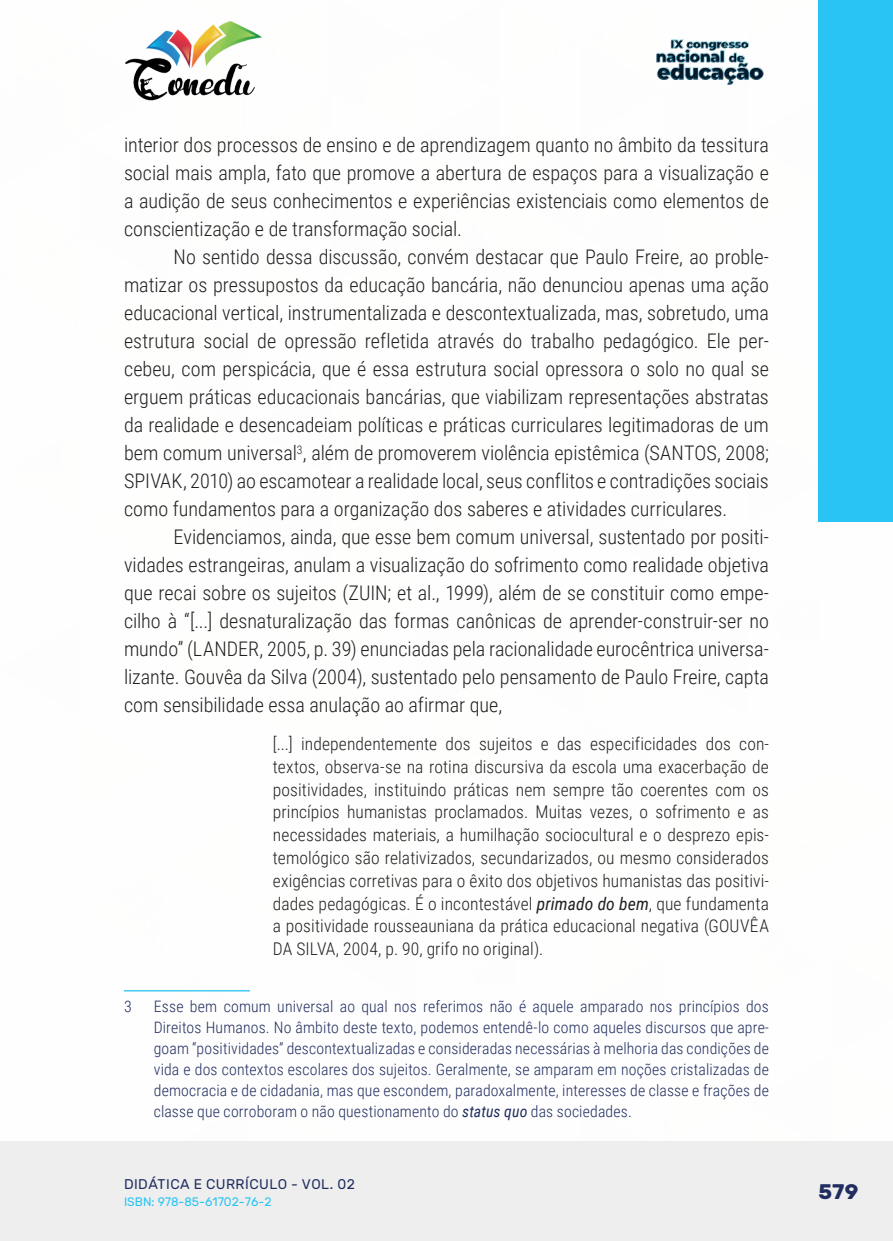
<style>
.page{position:relative;width:893px;height:1241px;background:#fff}
.page>*{position:absolute;margin:0;border:0;box-sizing:border-box;transform-origin:0 0}
.t1{font:700 21px "Rubik";color:#202d5e}
._9_CORPO{font:300 20.12px/28px "Roboto Condensed";color:#231f20;text-align:justify}
._16_CITACAO{font:300 17.5px/22.8px "Roboto Condensed";letter-spacing:.005em;color:#231f20;text-align:justify}
._24_RODAPE{font:300 15.75px/21px "Roboto Condensed";letter-spacing:.01em;color:#202d5e;text-align:justify}
.t2{font:14px "Rubik";letter-spacing:.035em;color:#202d5e}
.t3{font:12.25px "Rubik";color:#29c4f3}
.s1{font-weight:400;font-style:italic}
</style>
<div class="page">
<div style="left:0;top:1141px;width:893px;height:99px;background:#eeeeef"></div>
<div style="left:819px;top:0;width:74px;height:521px;background:#29c4f3"></div>
<img style="left:125px;top:20px;width:137px;height:81px">
<img style="left:656px;top:39px;width:108px;height:46px">
<hr style="left:124px;top:989px;width:126px;height:2px;background:#29c4f3">
<p class="_9_CORPO" style="left:124px;top:130px;width:646px">interior dos processos de ensino e de aprendizagem quanto no âmbito da tessitura social mais ampla, fato que promove a abertura de espaços para a visualização e a audição de seus conhecimentos e experiências existenciais como elementos de conscientização e de transformação social.</p>
<p class="_9_CORPO" style="left:124px;top:242px;width:646px;text-indent:50px">No sentido dessa discussão, convém destacar que Paulo Freire, ao proble&shy;matizar os pressupostos da educação bancária, não denunciou apenas uma ação educacional vertical, instrumentalizada e descontextualizada, mas, sobretudo, uma estrutura social de opressão refletida através do trabalho pedagógico. Ele per&shy;cebeu, com perspicácia, que é essa estrutura social opressora o solo no qual se erguem práticas educacionais bancárias, que viabilizam representações abstratas da realidade e desencadeiam políticas e práticas curriculares legitimadoras de um bem comum universal<sup>3</sup>, além de promoverem violência epistêmica (SANTOS, 2008; SPIVAK, 2010) ao escamotear a realidade local, seus conflitos e contradições sociais como fundamentos para a organização dos saberes e atividades curriculares.</p>
<p class="_9_CORPO" style="left:124px;top:522px;width:646px;text-indent:50px">Evidenciamos, ainda, que esse bem comum universal, sustentado por positi&shy;vidades estrangeiras, anulam a visualização do sofrimento como realidade objetiva que recai sobre os sujeitos (ZUIN; et al., 1999), além de se constituir como empe&shy;cilho à “[...] desnaturalização das formas canônicas de aprender-construir-ser no mundo” (LANDER, 2005, p. 39) enunciadas pela racionalidade eurocêntrica universa&shy;lizante. Gouvêa da Silva (2004), sustentado pelo pensamento de Paulo Freire, capta com sensibilidade essa anulação ao afirmar que,</p>
<p class="_16_CITACAO" style="left:273px;top:731px;width:498px">[...] independentemente dos sujeitos e das especificidades dos con&shy;textos, observa-se na rotina discursiva da escola uma exacerbação de positividades, instituindo práticas nem sempre tão coerentes com os princípios humanistas proclamados. Muitas vezes, o sofrimento e as necessidades materiais, a humilhação sociocultural e o desprezo epis&shy;temológico são relativizados, secundarizados, ou mesmo considerados exigências corretivas para o êxito dos objetivos humanistas das positivi&shy;dades pedagógicas. É o incontestável <span class="s1">primado do bem</span>, que fundamenta a positividade rousseauniana da prática educacional negativa (GOUVÊA DA SILVA, 2004, p. 90, grifo no original).</p>
<p class="_24_RODAPE" style="left:124px;top:994px;width:9px">3</p>
<p class="_24_RODAPE" style="left:154px;top:994px;width:617px">Esse bem comum universal ao qual nos referimos não é aquele amparado nos princípios dos Direitos Humanos. No âmbito deste texto, podemos entendê-lo como aqueles discursos que apre&shy;goam “positividades” descontextualizadas e consideradas necessárias à melhoria das condições de vida e dos contextos escolares dos sujeitos. Geralmente, se amparam em noções cristalizadas de democracia e de cidadania, mas que escondem, paradoxalmente, interesses de classe e frações de classe que corroboram o não questionamento do <span class="s1">status quo</span> das sociedades.</p>
<p class="t2" style="left:124px;top:1175px;width:232px">DIDÁTICA E CURRÍCULO - VOL. 02</p>
<p class="t3" style="left:124px;top:1194px;width:149px">ISBN: 978-85-61702-76-2</p>
<p class="t1" style="left:819px;top:1179px;width:41px">579</p>
</div>
